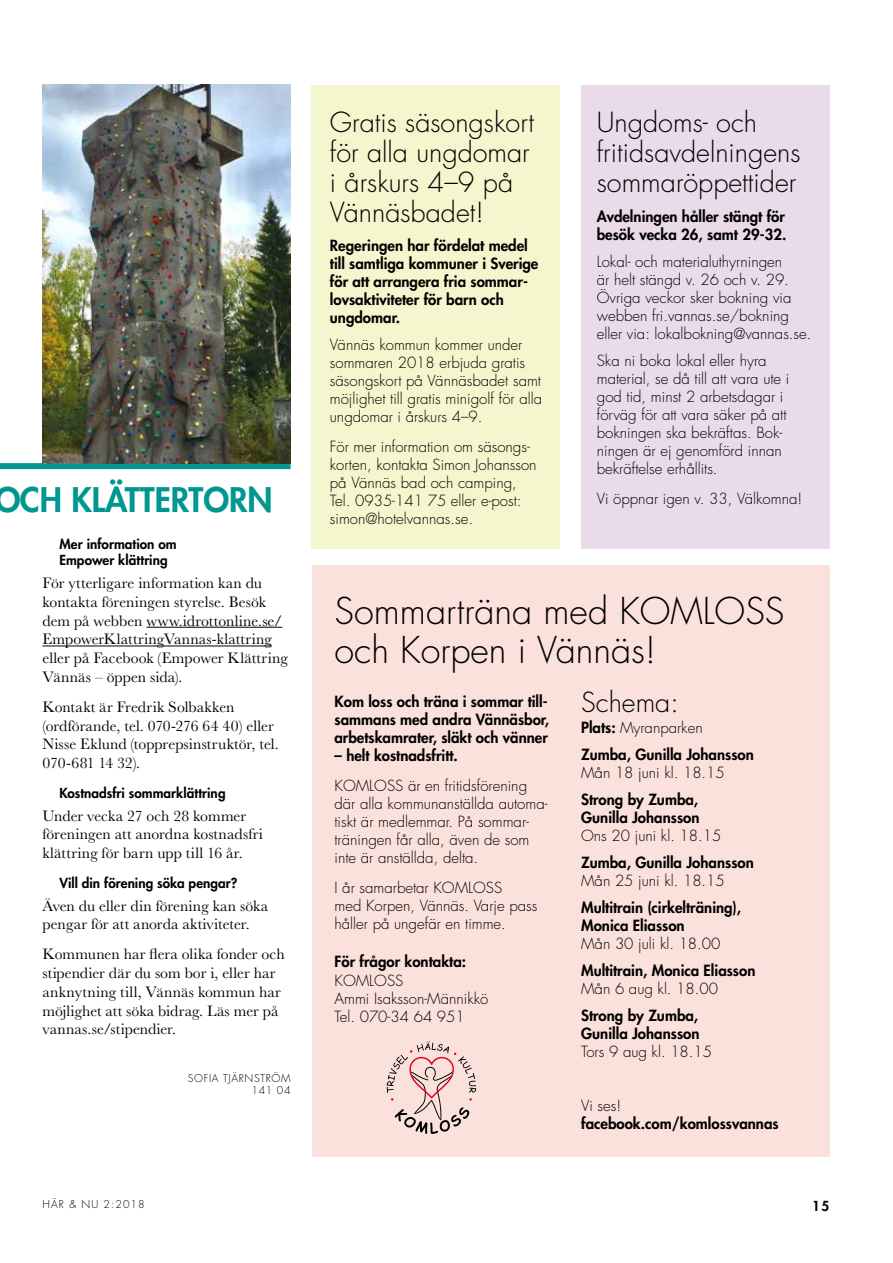
<style>
.page{position:relative;width:893px;height:1263px;background:#fff}
.page>*{position:absolute;margin:0;border:0;box-sizing:border-box;transform-origin:0 0}
.t1{font:300 36px/39px "Futura Std";color:#000}
.t2{font:800 33px "Futura Std";color:#009790}
.t3{font:300 27px/30px "Futura Std";color:#000}
.t4{font:15.75px/18.8px "Baskerville MT Std";letter-spacing:.005em;color:#000}
.t5{font:300 15px/18px "Futura Std";color:#000}
.t6{font:800 15px/18px "Futura Std";color:#000}
.t7{font:800 13.5px/16.5px "Futura Std";color:#000}
.t8{font:300 10.5px/12px "Futura Std";letter-spacing:.06em;color:#000;text-align:right}
.t9{font:300 10.5px "Futura Std";letter-spacing:.1em;color:#000}
.s1{font-weight:300}
</style>
<div class="page">
<div style="left:581px;top:85px;width:248px;height:464px;background:#e9dbea"></div>
<div style="left:312px;top:85px;width:248px;height:464px;background:#f4f6cd"></div>
<div style="left:0;top:463px;width:291px;height:6px;background:#009790"></div>
<hr style="left:146px;top:627px;width:136px;height:1px;background:#000">
<hr style="left:43px;top:646px;width:229px;height:1px;background:#000">
<img style="left:43px;top:85px;width:248px;height:378px">
<div style="left:312px;top:566px;width:517px;height:591px;background:#fbe1db"></div>
<svg style="left:387px;top:1041px;width:89px;height:93px"></svg>
<h2 class="t2" style="left:-6px;top:479px;width:280px">och klättertorn</h2>
<p class="t7" style="left:60px;top:535px;width:119px">Mer information om<br>Empower klättring</p>
<p class="t4" style="left:43px;top:574px;width:247px">För ytterligare information kan du kontakta föreningen styrelse. Besök dem på webben www.idrottonline.se/ EmpowerKlattringVannas-klattring eller på Facebook (Empower Klättring Vännäs – öppen sida).</p>
<p class="t4" style="left:43px;top:697px;width:238px">Kontakt är Fredrik Solbakken (ordförande, tel. 070-276 64 40) eller<br>Nisse Eklund (topprepsinstruktör, tel.<br>070-681 14 32).</p>
<p class="t7" style="left:60px;top:784px;width:168px">Kostnadsfri sommarklättring</p>
<p class="t4" style="left:43px;top:806px;width:222px">Under vecka 27 och 28 kommer föreningen att anordna kostnadsfri klättring för barn upp till 16 år.</p>
<p class="t7" style="left:60px;top:874px;width:179px">Vill din förening söka pengar?</p>
<p class="t4" style="left:43px;top:896px;width:227px">Även du eller din förening kan söka pengar för att anorda aktiviteter.</p>
<p class="t4" style="left:43px;top:945px;width:244px">Kommunen har flera olika fonder och stipendier där du som bor i, eller har anknytning till, Vännäs kommun har möjlighet att söka bidrag. Läs mer på vannas.se/stipendier.</p>
<p class="t8" style="left:188px;top:1073px;width:104px">Sofia Tjärnström<br>141 04</p>
<h3 class="t3" style="left:330px;top:108px;width:206px">Gratis säsongskort för alla ungdomar i årskurs 4–9 på<br>Vännäsbadet!</h3>
<h3 class="t3" style="left:597px;top:108px;width:205px">Ungdoms- och fritidsavdelningens sommaröppettider</h3>
<p class="t6" style="left:597px;top:207px;width:191px">Avdelningen håller stängt för besök vecka 26, samt 29-32.</p>
<p class="t5" style="left:597px;top:253px;width:216px">Lokal- och materialuthyrningen<br>är helt stängd v. 26 och v. 29.<br>Övriga veckor sker bokning via webben fri.vannas.se/bokning eller via: lokalbokning@vannas.se.</p>
<p class="t5" style="left:597px;top:352px;width:194px">Ska ni boka lokal eller hyra material, se då till att vara ute i god tid, minst 2 arbetsdagar i förväg för att vara säker på att bokningen ska bekräftas. Bok&shy;ningen är ej genomförd innan bekräftelse erhållits.</p>
<p class="t5" style="left:597px;top:490px;width:207px">Vi öppnar igen v. 33, Välkomna!</p>
<p class="t6" style="left:330px;top:236px;width:210px">Regeringen har fördelat medel till samtliga kommuner i Sverige för att arrangera fria sommar&shy;lovsaktiviteter för barn och ungdomar.</p>
<p class="t5" style="left:330px;top:336px;width:214px">Vännäs kommun kommer under sommaren 2018 erbjuda gratis säsongskort på Vännäsbadet samt möjlighet till gratis minigolf för alla ungdomar i årskurs 4–9.</p>
<p class="t5" style="left:330px;top:438px;width:208px">För mer information om säsongs&shy;korten, kontakta Simon Johansson på Vännäs bad och camping,<br>Tel. 0935-141 75 eller e-post: simon@hotelvannas.se.</p>
<h1 class="t1" style="left:334px;top:592px;width:330px">Sommarträna med KOMLOSS och Korpen i Vännäs!</h1>
<h3 class="t3" style="left:581px;top:688px;width:99px">Schema:</h3>
<p class="t6" style="left:581px;top:714px;width:174px;line-height:27px">Plats: <span class="s1">Myranparken<br></span>Zumba, Gunilla Johansson</p>
<p class="t5" style="left:581px;top:764px;width:145px">Mån 18 juni kl. 18.15</p>
<p class="t6" style="left:581px;top:790px;width:120px">Strong by Zumba,<br>Gunilla Johansson</p>
<p class="t5" style="left:581px;top:827px;width:142px">Ons 20 juni kl. 18.15</p>
<p class="t6" style="left:581px;top:853px;width:174px">Zumba, Gunilla Johansson</p>
<p class="t5" style="left:581px;top:872px;width:145px">Mån 25 juni kl. 18.15</p>
<p class="t6" style="left:581px;top:898px;width:161px">Multitrain (cirkelträning),<br>Monica Eliasson</p>
<p class="t5" style="left:581px;top:935px;width:141px">Mån 30 juli kl. 18.00</p>
<p class="t6" style="left:581px;top:961px;width:176px">Multitrain, Monica Eliasson</p>
<p class="t5" style="left:581px;top:980px;width:138px">Mån 6 aug kl. 18.00</p>
<p class="t6" style="left:581px;top:1006px;width:120px">Strong by Zumba,<br>Gunilla Johansson</p>
<p class="t5" style="left:581px;top:1043px;width:133px">Tors 9 aug kl. 18.15</p>
<p class="t5" style="left:581px;top:1097px;width:42px">Vi ses!</p>
<p class="t6" style="left:581px;top:1114px;width:199px">facebook.com/komlossvannas</p>
<p class="t6" style="left:334px;top:693px;width:216px;text-align:justify">Kom loss och träna i sommar till&shy;sammans med andra Vännäsbor, arbetskamrater, släkt och vänner</p>
<p class="t6" style="left:334px;top:747px;width:125px">– helt kostnadsfritt.</p>
<p class="t5" style="left:334px;top:777px;width:20px">KOMLOSS</p>
<p class="t5" style="left:334px;top:777px;width:215px;text-indent:73px">är en fritidsförening där alla kommunanställda automa&shy;tiskt är medlemmar. På sommar&shy;träningen får alla, även de som inte är anställda, delta.</p>
<p class="t5" style="left:334px;top:879px;width:204px">I år samarbetar KOMLOSS<br>med Korpen, Vännäs. Varje pass håller på ungefär en timme.</p>
<p class="t6" style="left:334px;top:952px;width:133px">För frågor kontakta:</p>
<p class="t5" style="left:334px;top:972px;width:155px">KOMLOSS<br>Ammi Isaksson-Männikkö<br>Tel. 070-34 64 951</p>
<p class="t9" style="left:43px;top:1198px;width:104px">HÄR &amp; NU 2:2018</p>
<p class="t7" style="left:812px;top:1197px;width:18px">15</p>
</div>
